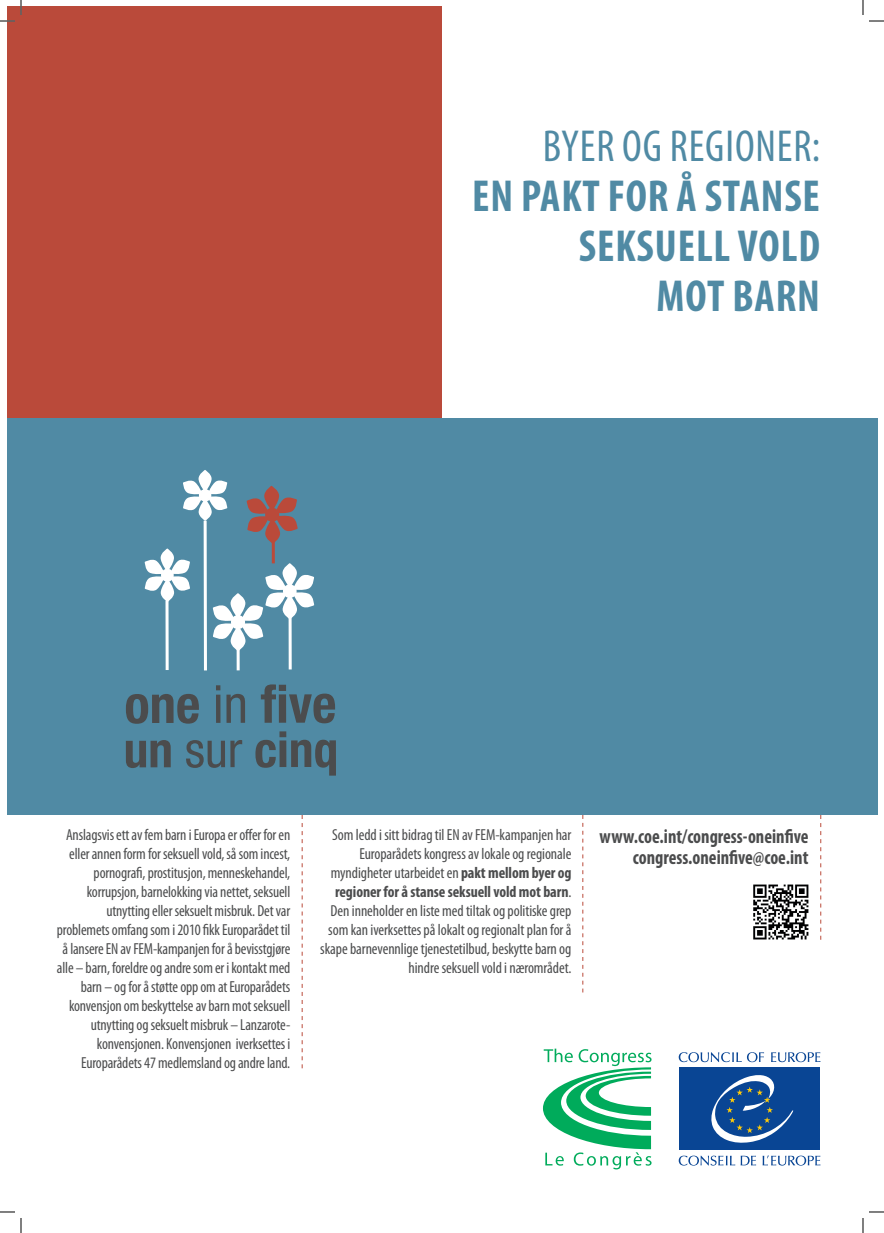
<style>
.page{position:relative;width:884px;height:1233px;background:#fff}
.page>*{position:absolute;margin:0;border:0;box-sizing:border-box;transform-origin:0 0}
.t1{font:700 condensed 45px/50px "Myriad Pro";letter-spacing:.02em;color:#508aa4;text-align:right}
.t2{font:condensed 45px "Myriad Pro";letter-spacing:.02em;color:#508aa4}
.t3{font:700 condensed 20px/21px "Myriad Pro";color:#4b4c4d;text-align:right;scale:.92 1}
.t4{font:condensed 16px/19px "Myriad Pro";letter-spacing:-.01em;color:#4b4c4d;text-align:right}
.s1{font-weight:700}
</style>
<div class="page">
<svg style="left:543px;top:1048px;width:108px;height:121px"></svg>
<svg style="left:771px;top:1052px;width:49px;height:10px"></svg>
<svg style="left:679px;top:1052px;width:85px;height:10px"></svg>
<svg style="left:763px;top:1155px;width:57px;height:10px"></svg>
<svg style="left:741px;top:1155px;width:15px;height:10px"></svg>
<svg style="left:679px;top:1155px;width:56px;height:10px"></svg>
<div style="left:679px;top:1067px;width:141px;height:83px;background:#094594"></div>
<svg style="left:711px;top:1075px;width:83px;height:68px"></svg>
<svg style="left:302px;top:815px;width:1px;height:253px"></svg>
<svg style="left:582px;top:815px;width:1px;height:177px"></svg>
<svg style="left:820px;top:815px;width:1px;height:124px"></svg>
<img style="left:753px;top:884px;width:56px;height:56px">
<div style="left:7px;top:418px;width:870px;height:397px;background:#508aa4"></div>
<div style="left:7px;top:7px;width:434px;height:411px;background:#ba4a3a"></div>
<svg style="left:126px;top:694px;width:73px;height:30px"></svg>
<svg style="left:216px;top:685px;width:4px;height:38px"></svg>
<svg style="left:226px;top:694px;width:19px;height:29px"></svg>
<svg style="left:261px;top:684px;width:74px;height:39px"></svg>
<svg style="left:126px;top:740px;width:45px;height:28px"></svg>
<svg style="left:186px;top:740px;width:56px;height:28px"></svg>
<svg style="left:255px;top:731px;width:81px;height:44px"></svg>
<svg style="left:145px;top:470px;width:169px;height:201px"></svg>
<hr style="left:272px;top:541px;width:3px;height:22px;background:#ba4a3a">
<svg style="left:0;top:1211px;width:15px;height:1px"></svg>
<svg style="left:869px;top:1211px;width:15px;height:1px"></svg>
<svg style="left:0;top:0;width:22px;height:22px"></svg>
<svg style="left:20px;top:1218px;width:2px;height:15px"></svg>
<svg style="left:862px;top:0;width:22px;height:22px"></svg>
<svg style="left:862px;top:1218px;width:2px;height:15px"></svg>
<h1 class="t2" style="left:543px;top:119px;width:279px">Byer og regioner:</h1>
<h1 class="t1" style="left:472px;top:170px;width:349px">en pakt for å stanse seksuell vold<br>mot barn</h1>
<p class="t4" style="left:57px;top:824px;width:235px">Anslagsvis ett av fem barn i Europa er offer for en eller annen form for seksuell vold, så som incest, pornografi, prostitusjon, menneskehandel, korrupsjon, barnelokking via nettet, seksuell utnytting eller seksuelt misbruk. Det var problemets omfang som i 2010 fikk Europarådet til å lansere EN av FEM-kampanjen for å bevisstgjøre alle – barn, foreldre og andre som er i kontakt med barn – og for å støtte opp om at Europarådets konvensjon om beskyttelse av barn mot seksuell utnytting og seksuelt misbruk – Lanzarote&shy;konvensjonen. Konvensjonen iverksettes i Europarådets 47 medlemsland og andre land.</p>
<p class="t3" style="left:600px;top:825px;width:228px">www.coe.int/congress-oneinfive congress.oneinfive@coe.int</p>
<p class="t4" style="left:320px;top:824px;width:253px">Som ledd i sitt bidrag til EN av FEM-kampanjen har Europarådets kongress av lokale og regionale myndigheter utarbeidet en <span class="s1">pakt mellom byer og regioner for å stanse seksuell vold mot barn</span>.<br>Den inneholder en liste med tiltak og politiske grep som kan iverksettes på lokalt og regionalt plan for å skape barnevennlige tjenestetilbud, beskytte barn og hindre seksuell vold i nærområdet.</p>
</div>
